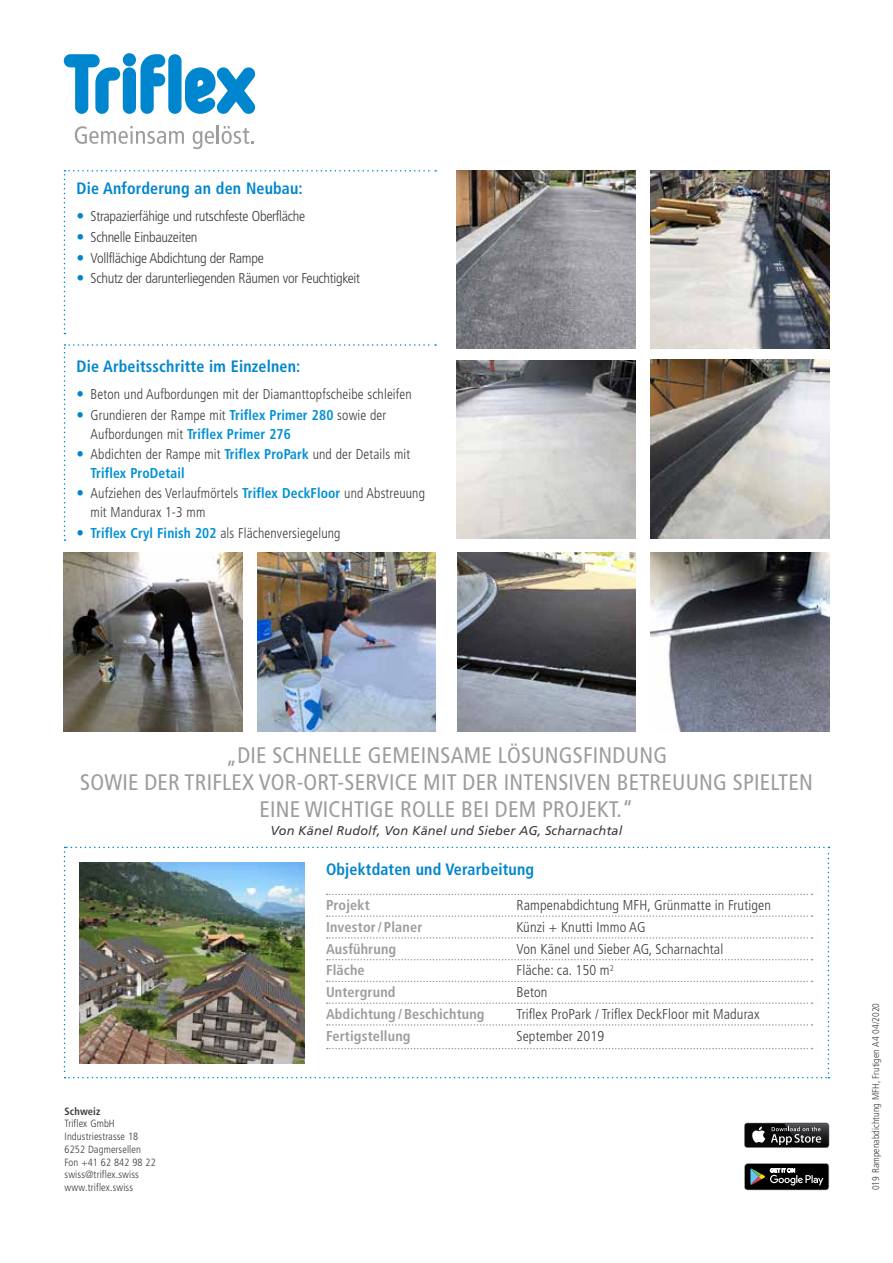
<style>
.page{position:relative;width:893px;height:1263px;background:#fff}
.page>*{position:absolute;margin:0;border:0;box-sizing:border-box;transform-origin:0 0}
.t1{font:condensed 22.5px/27px "Frutiger LT Pro";letter-spacing:.01em;color:#9d9d9c;text-align:center}
.t2{font:700 condensed 16.5px "Frutiger LT Pro";letter-spacing:.01em;color:#0086ce}
.t3{font:300 condensed 14.25px/20.7px "Frutiger LT Pro";letter-spacing:.01em;color:#3c3c3b;scale:.96 1}
.t4{font:300 condensed 14.25px "Frutiger LT Pro";letter-spacing:.01em;color:#3c3c3b}
.t5{font:300 condensed 14.25px/20.7px "Frutiger LT Pro";letter-spacing:-.02em;color:#3c3c3b}
.t6{font:700 condensed 14.25px "Frutiger LT Pro";letter-spacing:.01em;color:#9d9d9c}
.t7{font:italic 12.75px "Frutiger LT";letter-spacing:.01em;color:#3c3c3b}
.t8{font:300 condensed 10.5px/12.8px "Frutiger LT Pro";letter-spacing:.01em;color:#3c3c3b}
.t9{font:700 condensed 10.5px "Frutiger LT";letter-spacing:.01em;color:#3c3c3b}
.t10{font:300 condensed 9.75px "Frutiger LT Pro";letter-spacing:.01em;color:#3c3c3b}
.s1{font-weight:700;color:#0090d3}
</style>
<div class="page">
<svg style="left:75px;top:126px;width:109px;height:18px"></svg>
<svg style="left:193px;top:125px;width:61px;height:24px"></svg>
<svg style="left:64px;top:54px;width:56px;height:60px"></svg>
<div style="left:123px;top:67px;width:13px;height:47px;background:#0086ce;border-radius:7px"></div>
<div style="left:123px;top:53px;width:13px;height:13px;background:#0086ce;border-radius:50%"></div>
<svg style="left:140px;top:54px;width:25px;height:60px"></svg>
<svg style="left:185px;top:67px;width:70px;height:47px"></svg>
<div style="left:168px;top:54px;width:13px;height:60px;background:#0086ce;border-radius:7px"></div>
<div style="left:744px;top:1123px;width:85px;height:25px;background:#575656;border-radius:3px"></div>
<div style="left:745px;top:1123px;width:84px;height:24px;background:#070707;border-radius:2px"></div>
<svg style="left:752px;top:1126px;width:13px;height:17px"></svg>
<img style="left:784px;top:1147px;width:44px;height:1px">
<img style="left:784px;top:1123px;width:45px;height:24px">
<svg style="left:771px;top:1127px;width:50px;height:18px"></svg>
<svg style="left:744px;top:1163px;width:85px;height:27px"></svg>
<svg style="left:64px;top:847px;width:765px;height:231px"></svg>
<img style="left:456px;top:170px;width:179px;height:178px">
<img style="left:457px;top:360px;width:178px;height:179px">
<img style="left:650px;top:170px;width:179px;height:178px">
<img style="left:651px;top:360px;width:178px;height:178px">
<img style="left:79px;top:862px;width:225px;height:201px">
<img style="left:651px;top:553px;width:178px;height:178px">
<img style="left:457px;top:553px;width:178px;height:178px">
<img style="left:258px;top:553px;width:178px;height:178px">
<img style="left:64px;top:553px;width:178px;height:178px">
<svg style="left:64px;top:344px;width:372px;height:197px"></svg>
<svg style="left:64px;top:170px;width:372px;height:164px"></svg>
<p class="t2" style="left:77px;top:179px;width:228px">Die Anforderung an den Neubau:</p>
<p class="t5" style="left:91px;top:206px;width:271px">Strapazierfähige und rutschfeste Oberfläche<br>Schnelle Einbauzeiten<br>Vollflächige Abdichtung der Rampe<br>Schutz der darunterliegenden Räumen vor Feuchtigkeit</p>
<p class="t2" style="left:77px;top:357px;width:225px">Die Arbeitsschritte im Einzelnen:</p>
<p class="t3" style="left:91px;top:384px;width:336px">Beton und Aufbordungen mit der Diamanttopfscheibe schleifen<br>Grundieren der Rampe mit <span class="s1">Triflex Primer 280</span> sowie der</p>
<p class="t3" style="left:91px;top:423px;width:334px">Aufbordungen mit <span class="s1">Triflex Primer 276<br></span>Abdichten der Rampe mit <span class="s1">Triflex ProPark</span> und der Details mit</p>
<p class="t3" style="left:91px;top:463px;width:350px"><span class="s1">Triflex ProDetail<br></span>Aufziehen des Verlaufmörtels <span class="s1">Triflex DeckFloor</span> und Abstreuung</p>
<p class="t3" style="left:91px;top:502px;width:262px">mit Mandurax 1-3 mm<br><span class="s1">Triflex Cryl Finish 202</span> als Flächenversiegelung</p>
<h1 class="t1" style="left:80px;top:741px;width:734px">„DIE SCHNELLE GEMEINSAME LÖSUNGSFINDUNG<br>SOWIE DER TRIFLEX VOR-ORT-SERVICE MIT DER INTENSIVEN BETREUUNG SPIELTEN<br>EINE WICHTIGE ROLLE BEI DEM PROJEKT.“</h1>
<p class="t7" style="left:271px;top:823px;width:353px">Von Känel Rudolf, Von Känel und Sieber AG, Scharnachtal</p>
<p class="t9" style="left:65px;top:1105px;width:37px">Schweiz</p>
<p class="t8" style="left:65px;top:1117px;width:93px">Triflex GmbH<br>Industriestrasse 18<br>6252 Dagmersellen<br>Fon +41 62 842 98 22 swiss@triflex.swiss www.triflex.swiss</p>
<p class="t2" style="left:326px;top:859px;width:210px">Objektdaten und Verarbeitung</p>
<p class="t6" style="left:326px;top:897px;width:45px">Projekt</p>
<p class="t4" style="left:516px;top:897px;width:256px">Rampenabdichtung MFH, Grünmatte in Frutigen</p>
<p class="t6" style="left:326px;top:918px;width:98px">Investor/ Planer</p>
<p class="t4" style="left:516px;top:919px;width:131px">Künzi + Knutti Immo AG</p>
<p class="t6" style="left:326px;top:940px;width:72px">Ausführung</p>
<p class="t4" style="left:516px;top:940px;width:208px">Von Känel und Sieber AG, Scharnachtal</p>
<p class="t6" style="left:326px;top:962px;width:40px">Fläche</p>
<p class="t4" style="left:516px;top:962px;width:99px">Fläche: ca. 150 m<sup>2</sup></p>
<p class="t6" style="left:326px;top:984px;width:71px">Untergrund</p>
<p class="t4" style="left:516px;top:984px;width:32px">Beton</p>
<p class="t6" style="left:326px;top:1005px;width:160px">Abdichtung / Beschichtung</p>
<p class="t4" style="left:516px;top:1006px;width:245px">Triflex ProPark / Triflex DeckFloor mit Madurax</p>
<p class="t6" style="left:326px;top:1027px;width:86px">Fertigstellung</p>
<p class="t4" style="left:516px;top:1027px;width:89px">September 2019</p>
<p class="t10" style="left:870px;top:1190px;width:189px;rotate:-90deg">019 Rampenabdichtung MFH, Frutigen A4 04/2020</p>
</div>
